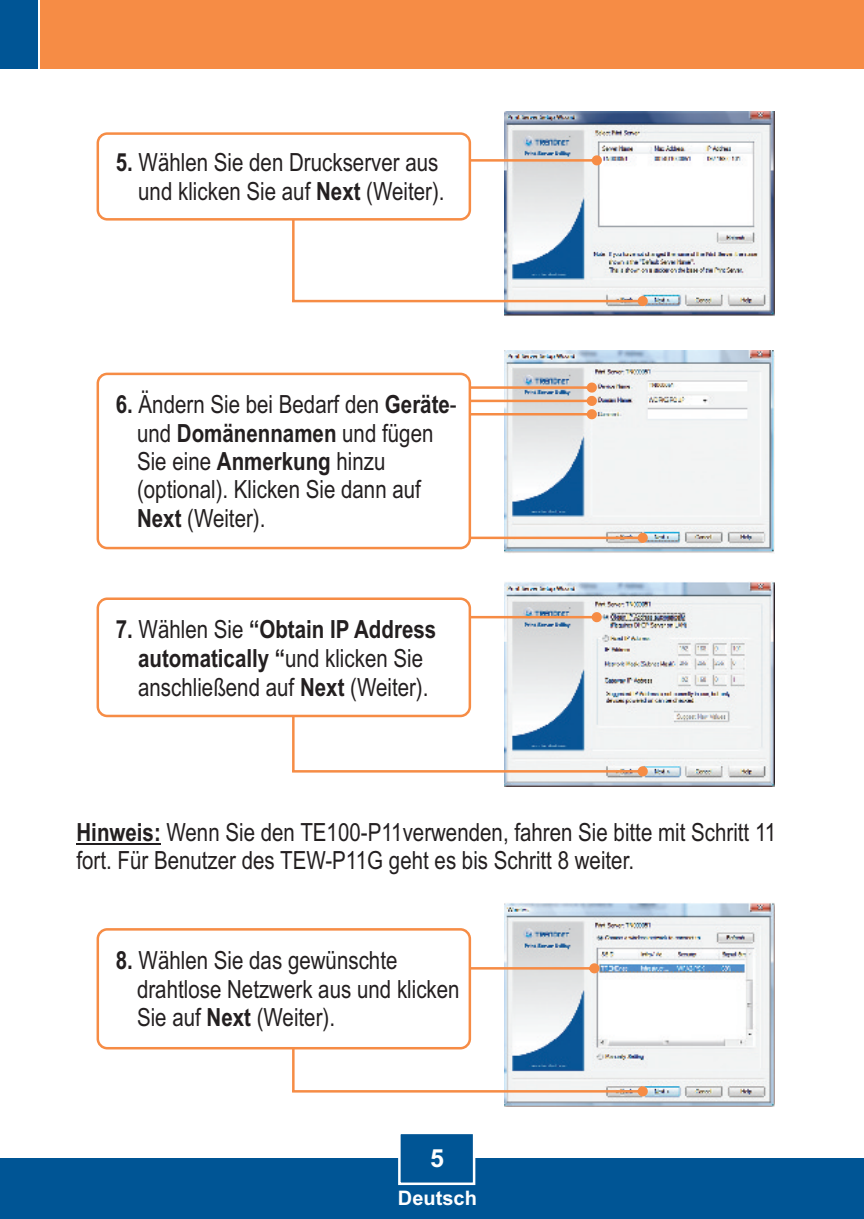
<style>
.page{position:relative;width:864px;height:1219px;background:#fff}
.page>*{position:absolute;margin:0;border:0;box-sizing:border-box;transform-origin:0 0}
.t1{font:25px/28.5px "Arial Narrow";color:#231f20}
.t2{font:700 25px "Arial";color:#fff}
.t3{font:700 20px "Arial";color:#fff}
.s1{font-weight:700}
</style>
<div class="page">
<div style="left:0;top:1158px;width:863px;height:60px;background:#005595"></div>
<div style="left:40px;top:0;width:823px;height:69px;background:#f68c45"></div>
<div style="left:0;top:0;width:37px;height:69px;background:#005595"></div>
<svg style="left:398px;top:1134px;width:78px;height:51px"></svg>
<img style="left:504px;top:903px;width:270px;height:203px">
<img style="left:504px;top:582px;width:270px;height:204px">
<img style="left:504px;top:350px;width:270px;height:203px">
<img style="left:504px;top:112px;width:270px;height:204px">
<svg style="left:471px;top:612px;width:130px;height:10px"></svg>
<svg style="left:471px;top:963px;width:128px;height:10px"></svg>
<svg style="left:471px;top:382px;width:125px;height:37px"></svg>
<hr style="left:76px;top:842px;width:85px;height:2px;background:#231f20">
<svg style="left:471px;top:155px;width:130px;height:10px"></svg>
<svg style="left:292px;top:192px;width:355px;height:114px"></svg>
<svg style="left:471px;top:429px;width:176px;height:114px"></svg>
<svg style="left:292px;top:662px;width:355px;height:114px"></svg>
<svg style="left:292px;top:982px;width:355px;height:114px"></svg>
<div style="left:96px;top:132px;width:375px;height:88px;background:#fff;border:3px solid #f68c45;border-radius:9px"></div>
<div style="left:96px;top:372px;width:375px;height:177px;background:#fff;border:3px solid #f68c45;border-radius:9px"></div>
<div style="left:96px;top:927px;width:375px;height:122px;background:#fff;border:3px solid #f68c45;border-radius:9px"></div>
<div style="left:96px;top:597px;width:375px;height:120px;background:#fff;border:3px solid #f68c45;border-radius:9px"></div>
<p class="t1" style="left:116px;top:150px;width:330px;text-align:right"><span class="s1">5.</span> Wählen Sie den Druckserver aus und klicken Sie auf <span class="s1">Next</span> (Weiter).</p>
<p class="t1" style="left:116px;top:392px;width:342px"><span class="s1">6.</span> Ändern Sie bei Bedarf den <span class="s1">Geräte</span>-</p>
<p class="t1" style="left:137px;top:420px;width:298px">und <span class="s1">Domänennamen</span> und fügen<br>Sie eine <span class="s1">Anmerkung</span> hinzu (optional). Klicken Sie dann auf</p>
<p class="t1" style="left:137px;top:506px;width:130px"><span class="s1">Next</span> (Weiter).</p>
<p class="t1" style="left:116px;top:617px;width:322px;text-align:center"><span class="s1">7.</span> Wählen Sie <span class="s1">“Obtain IP Address automatically “</span>und klicken Sie anschließend auf <span class="s1">Next</span> (Weiter).</p>
<p class="t1" style="left:76px;top:820px;width:701px"><span class="s1">Hinweis:</span> Wenn Sie den TE100-P11verwenden, fahren Sie bitte mit Schritt 11 fort. Für Benutzer des TEW-P11G geht es bis Schritt 8 weiter.</p>
<p class="t1" style="left:137px;top:948px;width:324px;text-indent:-21px"><span class="s1">8.</span> Wählen Sie das gewünschte drahtlose Netzwerk aus und klicken<br>Sie auf <span class="s1">Next</span> (Weiter).</p>
<p class="t2" style="left:430px;top:1148px;width:15px">5</p>
<p class="t3" style="left:398px;top:1189px;width:80px">Deutsch</p>
</div>
